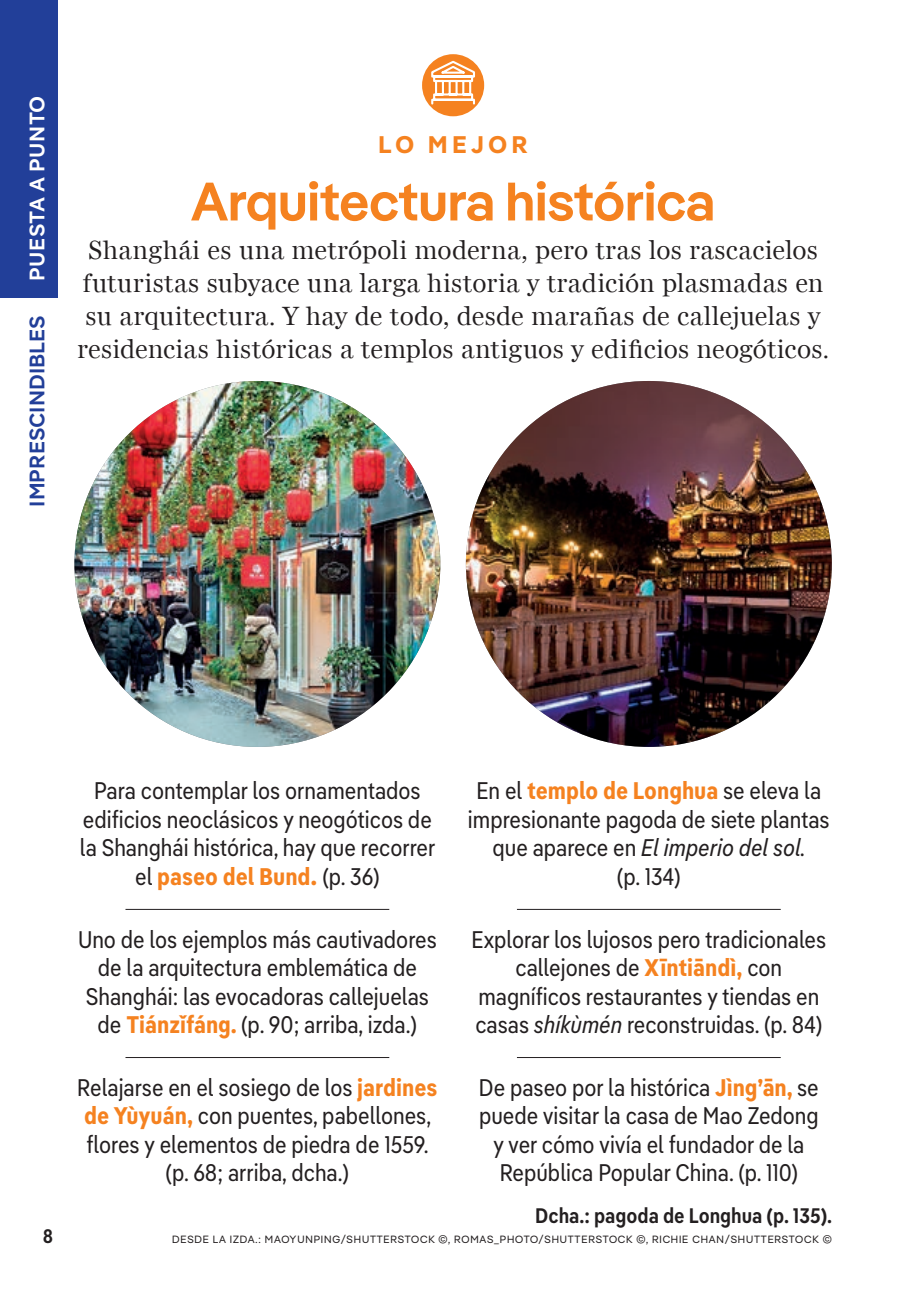
<style>
.page{position:relative;width:898px;height:1295px;background:#fff}
.page>*{position:absolute;margin:0;border:0;box-sizing:border-box;transform-origin:0 0}
.t1{font:600 54px "Pangea";color:#f58220}
.t2{font:27px/33px "LP Miller Daily One";letter-spacing:.01em;color:#231f20;text-align:center}
.t3{font:24px/28.5px "Pangea Text Cond Regular LP";color:#231f20;text-align:center}
.t4{font:24px "Pangea Text Cond Bold LP";color:#f58220}
.t5{font:24px "Pangea Text Cond Regular Italic LP";color:#231f20}
.t6{font:700 24px "Pangea";letter-spacing:.2em;color:#f58220}
.t7{font:21px "Pangea Text Cond Semi Bold LP";color:#231f20}
.t8{font:600 21px "Pangea Text";color:#223f99}
.t9{font:600 21px "Pangea Text";letter-spacing:.02em;color:#fff}
.t10{font:19.5px "Pangea Text Cond Semi Bold LP";color:#231f20}
.t11{font:10.5px "Pangea";letter-spacing:.08em;color:#231f20}
.s1{font-family:"Pangea Text Cond Regular LP";color:#231f20}
.s2{font-family:"Pangea Text";font-weight:700}
.s3{font-family:"Pangea Text Cond Bold LP";color:#f58220}
.s4{font-family:"Pangea Text Cond Regular LP"}
.s5{font-family:"Pangea Text Cond Regular Italic LP"}
</style>
<div class="page">
<hr style="left:517px;top:908px;width:263px;height:1px;background:#231f20">
<hr style="left:517px;top:1056px;width:263px;height:1px;background:#231f20">
<hr style="left:125px;top:908px;width:264px;height:1px;background:#231f20">
<hr style="left:125px;top:1056px;width:264px;height:1px;background:#231f20">
<img style="left:74px;top:381px;width:366px;height:365px;border-radius:183px">
<img style="left:466px;top:381px;width:365px;height:365px;border-radius:183px">
<div style="left:422px;top:54px;width:62px;height:62px;background:#f58220;border-radius:50%"></div>
<svg style="left:430px;top:59px;width:46px;height:46px"></svg>
<div style="left:0;top:0;width:57px;height:298px;background:#223f99"></div>
<p class="t9" style="left:21px;top:281px;width:187px;rotate:-90deg">PUESTA A PUNTO</p>
<p class="t8" style="left:21px;top:506px;width:193px;rotate:-90deg">IMPRESCINDIBLES</p>
<p class="t6" style="left:378px;top:127px;width:151px">LO MEJOR</p>
<h1 class="t1" style="left:191px;top:162px;width:525px">Arquitectura histórica</h1>
<p class="t2" style="left:77px;top:234px;width:753px">Shanghái es una metrópoli moderna, pero tras los rascacielos futuristas subyace una larga historia y tradición plasmadas en su arquitectura. Y hay de todo, desde marañas de callejuelas y residencias históricas a templos antiguos y edificios neogóticos.</p>
<p class="t10" style="left:43px;top:1220px;width:12px">8</p>
<p class="t3" style="left:80px;top:774px;width:357px">Para contemplar los ornamentados edificios neoclásicos y neogóticos de la Shanghái histórica, hay que recorrer</p>
<p class="t4" style="left:135px;top:857px;width:246px"><span class="s1">el</span> paseo del Bund<span class="s2">.</span> <span class="s1">(p. 36)</span></p>
<p class="t3" style="left:78px;top:922px;width:360px">Uno de los ejemplos más cautivadores de la arquitectura emblemática de Shanghái: las evocadoras callejuelas de <span class="s3">Tiánzǐfáng.</span> (p. 90; arriba, izda.)</p>
<p class="t3" style="left:77px;top:1070px;width:361px">Relajarse en el sosiego de los <span class="s3">jardines de Yùyuán,</span> con puentes, pabellones, flores y elementos de piedra de 1559. (p. 68; arriba, dcha.)</p>
<p class="t4" style="left:476px;top:772px;width:346px"><span class="s1">En el</span> templo de Longhua <span class="s1">se eleva la</span></p>
<p class="t3" style="left:468px;top:803px;width:363px">impresionante pagoda de siete plantas</p>
<p class="t5" style="left:492px;top:829px;width:315px"><span class="s4">que aparece en</span> El imperio del sol.</p>
<p class="t3" style="left:617px;top:860px;width:65px">(p. 134)</p>
<p class="t3" style="left:471px;top:922px;width:356px">Explorar los lujosos pero tradicionales callejones de <span class="s3">Xīntiāndì,</span> con magníficos restaurantes y tiendas en casas <span class="s5">shíkùmén</span> reconstruidas. (p. 84)</p>
<p class="t3" style="left:479px;top:1070px;width:341px">De paseo por la histórica <span class="s3">Jìng’ān,</span> se puede visitar la casa de Mao Zedong y ver cómo vivía el fundador de la República Popular China. (p. 110)</p>
<p class="t7" style="left:535px;top:1198px;width:298px">Dcha.: pagoda de Longhua (p. 135).</p>
<p class="t11" style="left:172px;top:1231px;width:661px">DESDE LA IZDA.: MAOYUNPING/SHUTTERSTOCK ©, ROMAS_PHOTO/SHUTTERSTOCK ©, RICHIE CHAN/SHUTTERSTOCK ©</p>
</div>
